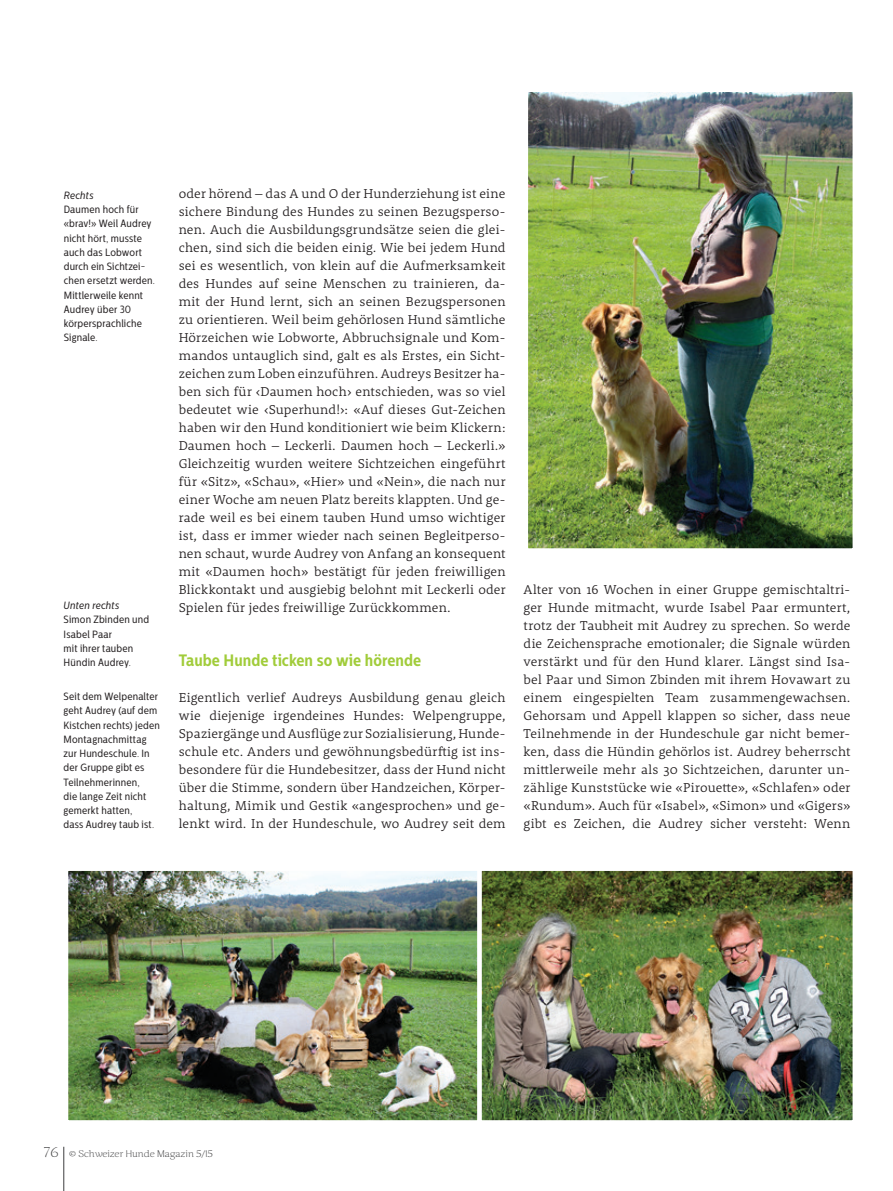
<style>
.page{position:relative;width:893px;height:1191px;background:#fff}
.page>*{position:absolute;margin:0;border:0;box-sizing:border-box;transform-origin:0 0}
.t1{font:700 16.5px "Centrale Sans Cnd";color:#a1cc3a}
.t2{font:300 13.2px/18px "Rooney Pro";letter-spacing:.01em;color:#231f20;text-align:justify}
.t3{font:10.5px/14.2px "Centrale Sans Cnd";letter-spacing:.015em;color:#231f20}
.t4{font:italic 10.5px "Centrale Sans Cnd";letter-spacing:.015em;color:#231f20}
.t5{font:200 9px "Caturrita";letter-spacing:.01em;color:#3e3e3f;scale:1.1 1}
.s1{font-size:13.5px}
</style>
<div class="page">
<img style="left:69px;top:871px;width:408px;height:248px">
<div style="left:64px;top:866px;width:418px;height:258px;border:4px solid #fff"></div>
<img style="left:482px;top:871px;width:370px;height:248px">
<div style="left:477px;top:866px;width:380px;height:258px;border:4px solid #fff"></div>
<img style="left:529px;top:92px;width:323px;height:456px">
<div style="left:524px;top:85px;width:333px;height:468px;border:4px solid #fff"></div>
<hr style="left:64px;top:1146px;width:1px;height:45px;background:#3e3e3f">
<p class="t4" style="left:64px;top:189px;width:31px">Rechts</p>
<p class="t3" style="left:64px;top:202px;width:93px">Daumen hoch für «brav!» Weil Audrey nicht hört, musste auch das Lobwort durch ein Sichtzei&shy;chen ersetzt werden.<br>Mittlerweile kennt<br>Audrey über 30 körpersprachliche<br>Signale.</p>
<p class="t4" style="left:64px;top:599px;width:57px">Unten rechts</p>
<p class="t3" style="left:64px;top:613px;width:87px">Simon Zbinden und<br>Isabel Paar<br>mit ihrer tauben<br>Hündin Audrey.</p>
<p class="t3" style="left:64px;top:689px;width:98px">Seit dem Welpenalter geht Audrey (auf dem<br>Kistchen rechts) jeden<br>Montagnachmittag zur Hundeschule. In der Gruppe gibt es<br>Teilnehmerinnen,<br>die lange Zeit nicht gemerkt hatten,<br>dass Audrey taub ist.</p>
<p class="t2" style="left:179px;top:184px;width:328px">oder hörend – das A und O der Hunderziehung ist eine sichere Bindung des Hundes zu seinen Bezugsperso&shy;nen. Auch die Ausbildungsgrundsätze seien die glei&shy;chen, sind sich die beiden einig. Wie bei jedem Hund sei es wesentlich, von klein auf die Aufmerksamkeit des Hundes auf seine Menschen zu trainieren, da&shy;mit der Hund lernt, sich an seinen Bezugspersonen zu orientieren. Weil beim gehörlosen Hund sämtliche Hörzeichen wie Lobworte, Abbruchsignale und Kom&shy;mandos untauglich sind, galt es als Erstes, ein Sicht&shy;zeichen zum Loben einzuführen. Audreys Besitzer ha&shy;ben sich für ‹Daumen hoch› entschieden, was so viel bedeutet wie ‹Superhund!›: «Auf dieses Gut-Zeichen haben wir den Hund konditioniert wie beim Klickern:<br>Daumen hoch – Leckerli. Daumen hoch – Leckerli.» Gleichzeitig wurden weitere Sichtzeichen eingeführt für «Sitz», «Schau», «Hier» und «Nein», die nach nur einer Woche am neuen Platz bereits klappten. Und ge&shy;rade weil es bei einem tauben Hund umso wichtiger ist, dass er immer wieder nach seinen Begleitperso&shy;nen schaut, wurde Audrey von Anfang an konsequent mit «Daumen hoch» bestätigt für jeden freiwilligen Blickkontakt und ausgiebig belohnt mit Leckerli oder Spielen für jedes freiwillige Zurückkommen.</p>
<p class="t1" style="left:179px;top:650px;width:244px">Taube Hunde ticken so wie hörende</p>
<p class="t2" style="left:179px;top:688px;width:328px">Eigentlich verlief Audreys Ausbildung genau gleich wie diejenige irgendeines Hundes: Welpengruppe, Spaziergänge und Ausflüge zur Sozialisierung, Hunde&shy;schule etc. Anders und gewöhnungsbedürftig ist ins&shy;besondere für die Hundebesitzer, dass der Hund nicht über die Stimme, sondern über Handzeichen, Körper&shy;haltung, Mimik und Gestik «angesprochen» und ge&shy;lenkt wird. In der Hundeschule, wo Audrey seit dem</p>
<p class="t2" style="left:524px;top:580px;width:328px">Alter von 16 Wochen in einer Gruppe gemischtaltri&shy;ger Hunde mitmacht, wurde Isabel Paar ermuntert, trotz der Taubheit mit Audrey zu sprechen. So werde die Zeichensprache emotionaler; die Signale würden verstärkt und für den Hund klarer. Längst sind Isa&shy;bel Paar und Simon Zbinden mit ihrem Hovawart zu einem eingespielten Team zusammengewachsen.<br>Gehorsam und Appell klappen so sicher, dass neue Teilnehmende in der Hundeschule gar nicht bemer&shy;ken, dass die Hündin gehörlos ist. Audrey beherrscht mittlerweile mehr als 30 Sichtzeichen, darunter un&shy;zählige Kunststücke wie «Pirouette», «Schlafen» oder «Rundum». Auch für «Isabel», «Simon» und «Gigers» gibt es Zeichen, die Audrey sicher versteht: Wenn</p>
<p class="t5" style="left:44px;top:1148px;width:155px"><span class="s1">76</span> © Schweizer Hunde Magazin 5/15</p>
</div>
